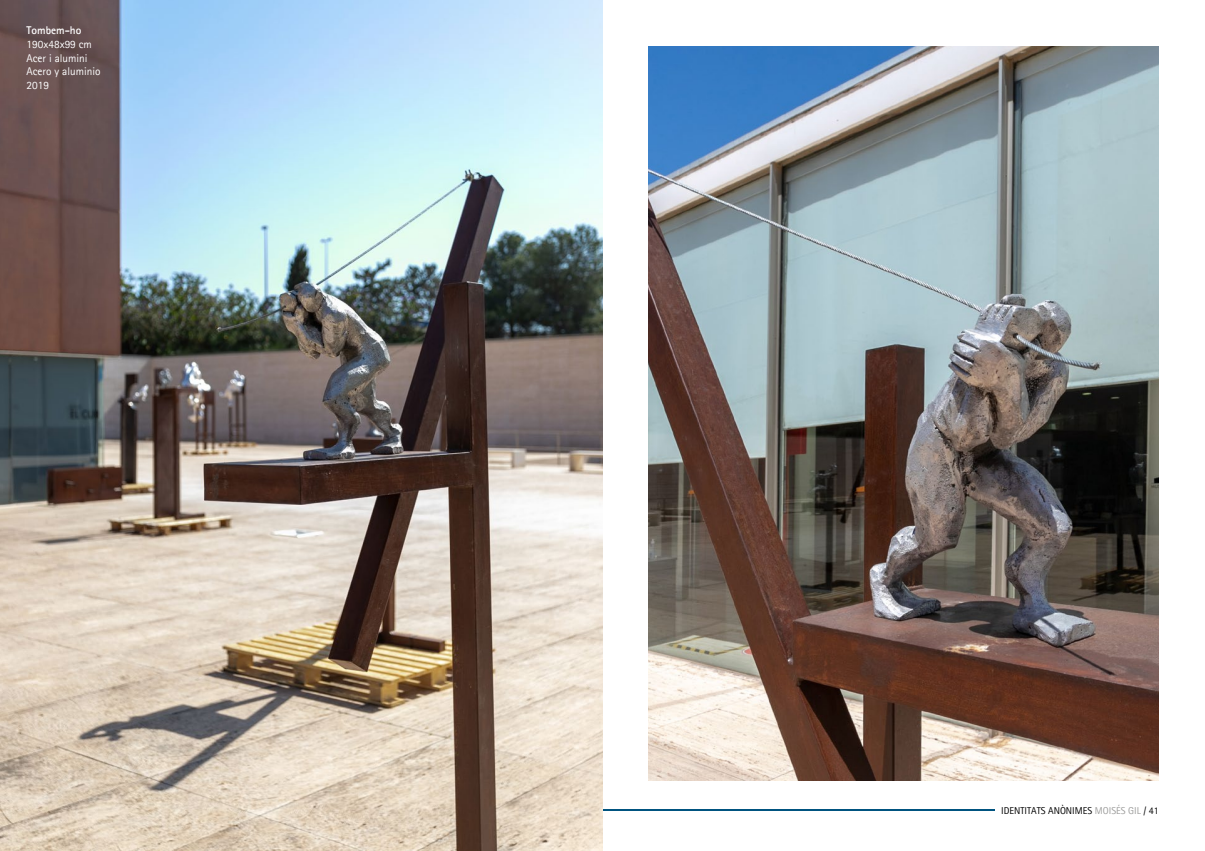
<style>
.page{position:relative;width:1205px;height:851px;background:#fff}
.page>*{position:absolute;margin:0;border:0;box-sizing:border-box;transform-origin:0 0}
.t1{font:11.25px/13.5px "Agfa Rotis Sans Serif";color:#fff}
.t2{font:700 11.25px "Agfa Rotis Sans Serif";color:#fff}
.t3{font:10px "Agfa Rotis Sans Serif";color:#000}
.s1{color:#9d9d9c}
</style>
<div class="page">
<hr style="left:602px;top:809px;width:393px;height:1px;background:#005480">
<img style="left:648px;top:46px;width:511px;height:734px">
<img style="left:0;top:0;width:602px;height:850px">
<p class="t2" style="left:27px;top:24px;width:56px">Tombem-ho</p>
<p class="t1" style="left:27px;top:37px;width:75px">190x48x99 cm<br>Acer i alumini<br>Acero y aluminio<br>2019</p>
<p class="t3" style="left:1001px;top:804px;width:159px">IDENTITATS ANÒNIMES <span class="s1">MOISÉS GIL</span> / 41</p>
</div>
